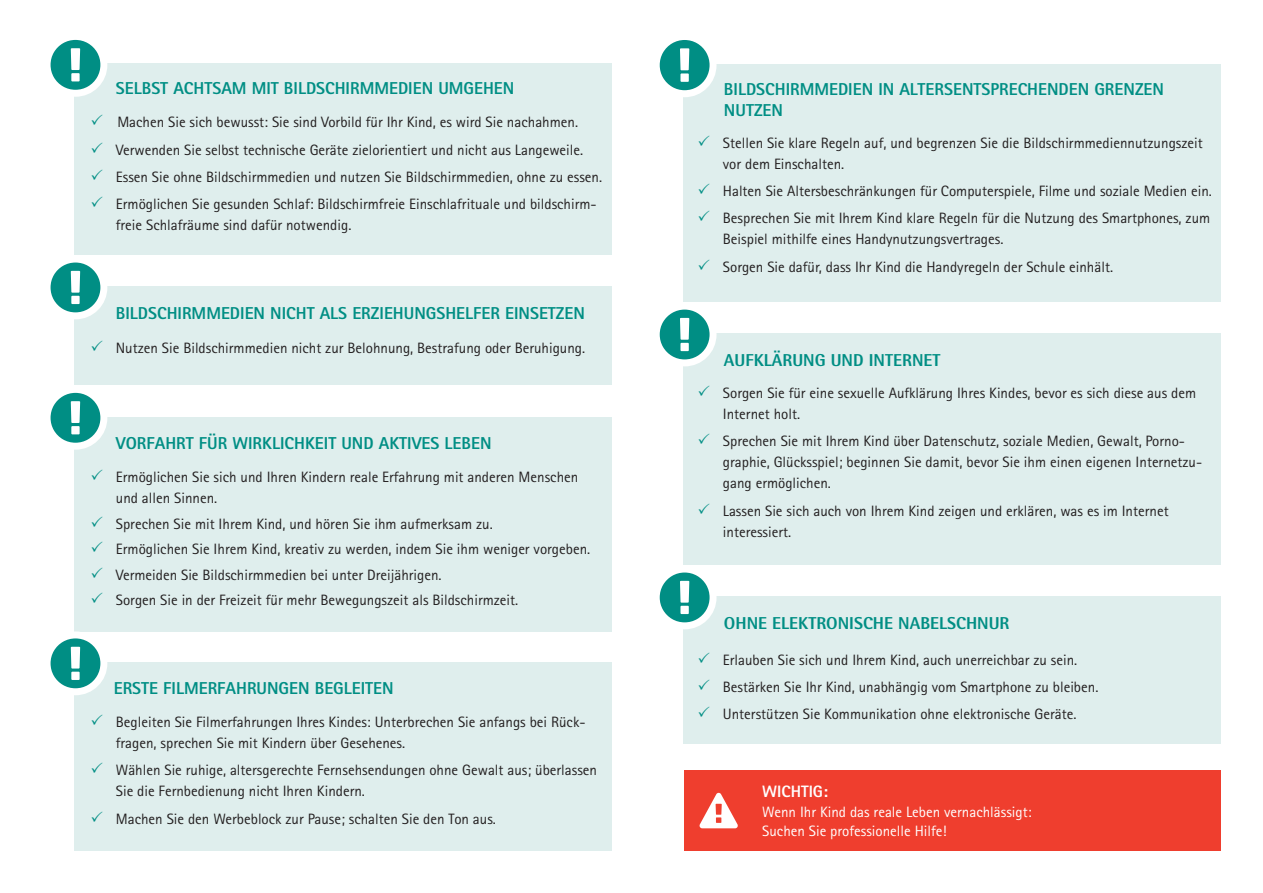
<style>
.page{position:relative;width:1263px;height:893px;background:#fff}
.page>*{position:absolute;margin:0;border:0;box-sizing:border-box;transform-origin:0 0}
.t1{font:800 17.25px/21px "Agfa Rotis Sans Serif";color:#008e84}
.t2{font:800 17.25px "Agfa Rotis Semisans";color:#008e84}
.t3{font:800 16.5px "Agfa Rotis Sans Serif";color:#fff}
.t4{font:15px/21px "Agfa Rotis Sans Serif";color:#231f20}
.t5{font:15px/19.5px "Agfa Rotis Sans Serif";color:#fff}
.s1{color:#008e84}
</style>
<div class="page">
<div style="left:683px;top:596px;width:537px;height:148px;background:#dfeeed"></div>
<div style="left:653px;top:566px;width:63px;height:63px;background:#fff;border-radius:50%"></div>
<svg style="left:660px;top:572px;width:49px;height:50px"></svg>
<div style="left:683px;top:333px;width:537px;height:232px;background:#dfeeed"></div>
<div style="left:653px;top:303px;width:63px;height:63px;background:#fff;border-radius:50%"></div>
<svg style="left:660px;top:310px;width:49px;height:49px"></svg>
<div style="left:74px;top:417px;width:537px;height:214px;background:#dfeeed"></div>
<div style="left:44px;top:386px;width:63px;height:64px;background:#fff;border-radius:50%"></div>
<svg style="left:51px;top:393px;width:49px;height:50px"></svg>
<div style="left:74px;top:64px;width:537px;height:191px;background:#dfeeed"></div>
<div style="left:44px;top:33px;width:63px;height:64px;background:#fff;border-radius:50%"></div>
<svg style="left:51px;top:40px;width:49px;height:50px"></svg>
<div style="left:684px;top:770px;width:536px;height:80px;background:#ef3e2e"></div>
<svg style="left:699px;top:793px;width:39px;height:35px"></svg>
<div style="left:74px;top:286px;width:537px;height:99px;background:#dfeeed"></div>
<div style="left:44px;top:256px;width:63px;height:63px;background:#fff;border-radius:50%"></div>
<svg style="left:51px;top:263px;width:49px;height:49px"></svg>
<div style="left:74px;top:662px;width:537px;height:188px;background:#dfeeed"></div>
<div style="left:44px;top:631px;width:63px;height:64px;background:#fff;border-radius:50%"></div>
<svg style="left:51px;top:638px;width:49px;height:50px"></svg>
<div style="left:683px;top:64px;width:537px;height:238px;background:#dfeeed"></div>
<div style="left:653px;top:33px;width:63px;height:64px;background:#fff;border-radius:50%"></div>
<svg style="left:660px;top:40px;width:49px;height:50px"></svg>
<p class="t1" style="left:116px;top:78px;width:400px">SELBST ACHTSAM MIT BILDSCHIRMMEDIEN UMGEHEN</p>
<p class="t4" style="left:90px;top:112px;width:489px"><span class="s1">✓</span> Machen Sie sich bewusst: Sie sind Vorbild für Ihr Kind, es wird Sie nachahmen.</p>
<p class="t4" style="left:90px;top:139px;width:494px"><span class="s1">✓</span> Verwenden Sie selbst technische Geräte zielorientiert und nicht aus Langeweile.</p>
<p class="t4" style="left:90px;top:166px;width:513px"><span class="s1">✓</span> Essen Sie ohne Bildschirmmedien und nutzen Sie Bildschirmmedien, ohne zu essen.</p>
<p class="t4" style="left:116px;top:194px;width:482px;text-indent:-26px"><span class="s1">✓</span> Ermöglichen Sie gesunden Schlaf: Bildschirmfreie Einschlafrituale und bildschirm&shy;freie Schlafräume sind dafür notwendig.</p>
<p class="t1" style="left:116px;top:302px;width:471px">BILDSCHIRMMEDIEN NICHT ALS ERZIEHUNGSHELFER EINSETZEN</p>
<p class="t4" style="left:90px;top:337px;width:496px"><span class="s1">✓</span> Nutzen Sie Bildschirmmedien nicht zur Belohnung, Bestrafung oder Beruhigung.</p>
<p class="t1" style="left:116px;top:433px;width:377px">VORFAHRT FÜR WIRKLICHKEIT UND AKTIVES LEBEN</p>
<p class="t4" style="left:116px;top:467px;width:464px;text-indent:-26px"><span class="s1">✓</span> Ermöglichen Sie sich und Ihren Kindern reale Erfahrung mit anderen Menschen und allen Sinnen.</p>
<p class="t4" style="left:90px;top:513px;width:404px"><span class="s1">✓</span> Sprechen Sie mit Ihrem Kind, und hören Sie ihm aufmerksam zu.</p>
<p class="t4" style="left:90px;top:539px;width:501px"><span class="s1">✓</span> Ermöglichen Sie Ihrem Kind, kreativ zu werden, indem Sie ihm weniger vorgeben.</p>
<p class="t4" style="left:90px;top:564px;width:353px"><span class="s1">✓</span> Vermeiden Sie Bildschirmmedien bei unter Dreijährigen.</p>
<p class="t4" style="left:90px;top:590px;width:429px"><span class="s1">✓</span> Sorgen Sie in der Freizeit für mehr Bewegungszeit als Bildschirmzeit.</p>
<p class="t1" style="left:114px;top:677px;width:281px">ERSTE FILMERFAHRUNGEN BEGLEITEN</p>
<p class="t4" style="left:116px;top:711px;width:471px;text-indent:-26px"><span class="s1">✓</span> Begleiten Sie Filmerfahrungen Ihres Kindes: Unterbrechen Sie anfangs bei Rück&shy;fragen, sprechen Sie mit Kindern über Gesehenes.</p>
<p class="t4" style="left:116px;top:760px;width:483px;text-indent:-26px"><span class="s1">✓</span> Wählen Sie ruhige, altersgerechte Fernsehsendungen ohne Gewalt aus; überlassen<br>Sie die Fernbedienung nicht Ihren Kindern.</p>
<p class="t4" style="left:90px;top:808px;width:407px"><span class="s1">✓</span> Machen Sie den Werbeblock zur Pause; schalten Sie den Ton aus.</p>
<p class="t1" style="left:724px;top:79px;width:442px">BILDSCHIRMMEDIEN IN ALTERSENTSPRECHENDEN GRENZEN<br>NUTZEN</p>
<p class="t4" style="left:723px;top:132px;width:481px;text-indent:-26px"><span class="s1">✓</span> Stellen Sie klare Regeln auf, und begrenzen Sie die Bildschirmmediennutzungszeit vor dem Einschalten.</p>
<p class="t4" style="left:697px;top:180px;width:516px"><span class="s1">✓</span> Halten Sie Altersbeschränkungen für Computerspiele, Filme und soziale Medien ein.</p>
<p class="t4" style="left:723px;top:208px;width:489px;text-indent:-26px"><span class="s1">✓</span> Besprechen Sie mit Ihrem Kind klare Regeln für die Nutzung des Smartphones, zum<br>Beispiel mithilfe eines Handynutzungsvertrages.</p>
<p class="t4" style="left:697px;top:256px;width:417px"><span class="s1">✓</span> Sorgen Sie dafür, dass Ihr Kind die Handyregeln der Schule einhält.</p>
<p class="t2" style="left:724px;top:349px;width:218px">AUFKLÄRUNG UND INTERNET</p>
<p class="t4" style="left:723px;top:382px;width:475px;text-indent:-26px"><span class="s1">✓</span> Sorgen Sie für eine sexuelle Aufklärung Ihres Kindes, bevor es sich diese aus dem<br>Internet holt.</p>
<p class="t4" style="left:723px;top:431px;width:481px;text-indent:-26px"><span class="s1">✓</span> Sprechen Sie mit Ihrem Kind über Datenschutz, soziale Medien, Gewalt, Porno&shy;graphie, Glücksspiel; beginnen Sie damit, bevor Sie ihm einen eigenen Internetzu&shy;gang ermöglichen.</p>
<p class="t4" style="left:723px;top:500px;width:447px;text-indent:-26px"><span class="s1">✓</span> Lassen Sie sich auch von Ihrem Kind zeigen und erklären, was es im Internet interessiert.</p>
<p class="t2" style="left:724px;top:612px;width:287px">OHNE ELEKTRONISCHE NABELSCHNUR</p>
<p class="t4" style="left:697px;top:649px;width:381px"><span class="s1">✓</span> Erlauben Sie sich und Ihrem Kind, auch unerreichbar zu sein.</p>
<p class="t4" style="left:697px;top:676px;width:402px"><span class="s1">✓</span> Bestärken Sie Ihr Kind, unabhängig vom Smartphone zu bleiben.</p>
<p class="t4" style="left:697px;top:704px;width:381px"><span class="s1">✓</span> Unterstützen Sie Kommunikation ohne elektronische Geräte.</p>
<p class="t3" style="left:762px;top:781px;width:67px">WICHTIG:</p>
<p class="t5" style="left:762px;top:802px;width:271px">Wenn Ihr Kind das reale Leben vernachlässigt:<br>Suchen Sie professionelle Hilfe!</p>
</div>
